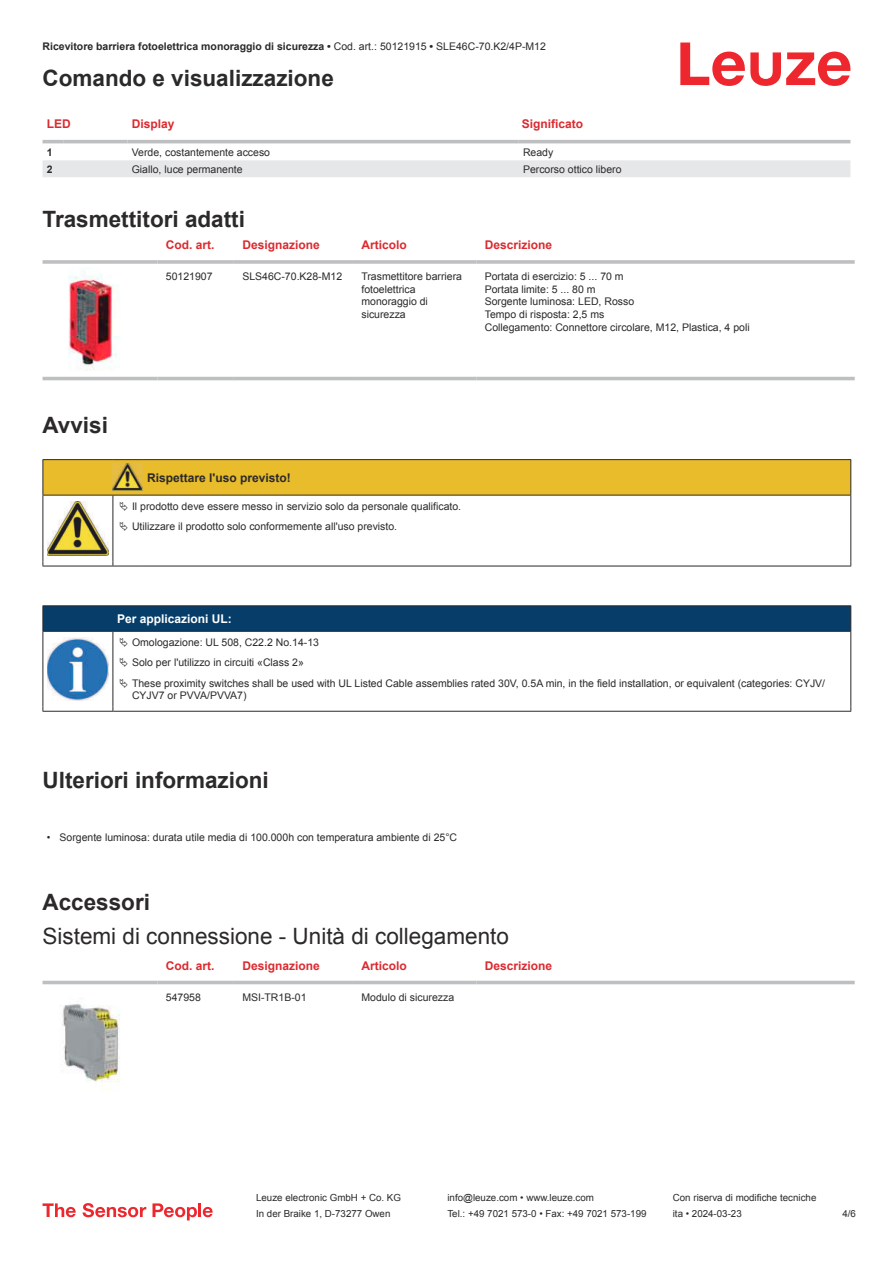
<style>
.page{position:relative;width:893px;height:1263px;background:#fff}
.page>*{position:absolute;margin:0;border:0;box-sizing:border-box;transform-origin:0 0}
.t1{font:700 22.5px "Arial";color:#2b292a}
.t2{font:22.5px "Arial";color:#2b292a}
.t3{font:700 12px "Arial";color:#db2a30}
.t4{font:700 12px "Arial";color:#2b292a}
.t5{font:700 12px "Arial";color:#fff}
.t6{font:10.5px/12.6px "Arial";color:#2b292a}
.t7{font:700 10.5px "Arial";color:#2b292a}
.t8{font:9.75px "Arial";color:#2b292a}
.s1{font-weight:400}
</style>
<div class="page">
<svg style="left:680px;top:43px;width:170px;height:43px"></svg>
<svg style="left:43px;top:143px;width:807px;height:34px"></svg>
<hr style="left:43px;top:140px;width:21px;height:3px;background:#bdbfc1">
<hr style="left:64px;top:140px;width:64px;height:3px;background:#bdbfc1">
<hr style="left:128px;top:140px;width:391px;height:3px;background:#bdbfc1">
<hr style="left:519px;top:140px;width:331px;height:3px;background:#bdbfc1">
<svg style="left:43px;top:267px;width:812px;height:114px"></svg>
<hr style="left:43px;top:260px;width:114px;height:4px;background:#bdbfc1">
<hr style="left:157px;top:260px;width:77px;height:4px;background:#c7c9ca">
<hr style="left:234px;top:260px;width:119px;height:4px;background:#bdbfc1">
<hr style="left:353px;top:260px;width:123px;height:4px;background:#bdbfc1">
<hr style="left:476px;top:260px;width:379px;height:4px;background:#c7c9ca">
<hr style="left:43px;top:377px;width:114px;height:3px;background:#bdbfc1">
<hr style="left:157px;top:377px;width:77px;height:3px;background:#bdbfc1">
<hr style="left:234px;top:377px;width:119px;height:3px;background:#bdbfc1">
<hr style="left:353px;top:377px;width:123px;height:3px;background:#bdbfc1">
<hr style="left:476px;top:377px;width:379px;height:3px;background:#bdbfc1">
<img style="left:52px;top:268px;width:79px;height:106px">
<div style="left:43px;top:980px;width:812px;height:5px;background:#ededee"></div>
<hr style="left:43px;top:981px;width:114px;height:3px;background:#bdbfc1">
<hr style="left:157px;top:981px;width:77px;height:3px;background:#bdbfc1">
<hr style="left:234px;top:981px;width:119px;height:3px;background:#bdbfc1">
<hr style="left:353px;top:981px;width:123px;height:3px;background:#bdbfc1">
<hr style="left:476px;top:981px;width:379px;height:3px;background:#bdbfc1">
<img style="left:62px;top:1003px;width:58px;height:88px">
<svg style="left:43px;top:1203px;width:33px;height:14px"></svg>
<svg style="left:83px;top:1203px;width:63px;height:14px"></svg>
<svg style="left:153px;top:1203px;width:44px;height:17px"></svg>
<hr style="left:198px;top:1203px;width:3px;height:14px;background:#ed272d">
<svg style="left:203px;top:1207px;width:10px;height:10px"></svg>
<svg style="left:44px;top:537px;width:806px;height:29px"></svg>
<hr style="left:43px;top:459px;width:70px;height:1px;background:#2b292a">
<hr style="left:113px;top:459px;width:30px;height:1px;background:#2b292a">
<hr style="left:143px;top:459px;width:708px;height:1px;background:#2b292a">
<hr style="left:43px;top:495px;width:1px;height:66px;background:#2b292a">
<hr style="left:113px;top:495px;width:1px;height:66px;background:#2b292a">
<hr style="left:850px;top:495px;width:1px;height:66px;background:#2b292a">
<hr style="left:43px;top:566px;width:70px;height:1px;background:#2b292a">
<hr style="left:113px;top:566px;width:30px;height:1px;background:#2b292a">
<hr style="left:143px;top:566px;width:708px;height:1px;background:#2b292a">
<img style="left:47px;top:537px;width:61px;height:18px">
<svg style="left:44px;top:632px;width:806px;height:79px"></svg>
<hr style="left:43px;top:605px;width:70px;height:1px;background:#2b292a">
<hr style="left:43px;top:631px;width:70px;height:1px;background:#2b292a">
<hr style="left:113px;top:605px;width:738px;height:1px;background:#2b292a">
<svg style="left:43px;top:606px;width:808px;height:25px;background:#063c67"></svg>
<hr style="left:113px;top:631px;width:738px;height:1px;background:#2b292a">
<hr style="left:43px;top:632px;width:1px;height:75px;background:#2b292a">
<hr style="left:113px;top:632px;width:1px;height:75px;background:#2b292a">
<hr style="left:850px;top:632px;width:1px;height:75px;background:#2b292a">
<hr style="left:43px;top:711px;width:70px;height:1px;background:#2b292a">
<hr style="left:113px;top:711px;width:738px;height:1px;background:#2b292a">
<img style="left:47px;top:638px;width:61px;height:62px">
<svg style="left:115px;top:632px;width:734px;height:74px"></svg>
<svg style="left:43px;top:460px;width:808px;height:77px"></svg>
<svg style="left:120px;top:638px;width:8px;height:9px"></svg>
<svg style="left:120px;top:658px;width:8px;height:9px"></svg>
<svg style="left:120px;top:678px;width:8px;height:10px"></svg>
<p class="t7" style="left:43px;top:43px;width:505px">Ricevitore barriera fotoelettrica monoraggio di sicurezza • <span class="s1">Cod. art.: 50121915</span> • <span class="s1">SLE46C-70.K2/4P-M12</span></p>
<h1 class="t1" style="left:43px;top:70px;width:293px">Comando e visualizzazione</h1>
<p class="t3" style="left:47px;top:119px;width:25px">LED</p>
<p class="t3" style="left:132px;top:119px;width:44px">Display</p>
<p class="t3" style="left:522px;top:119px;width:63px">Significato</p>
<p class="t7" style="left:47px;top:148px;width:7px">1</p>
<p class="t6" style="left:132px;top:147px;width:140px">Verde, costantemente acceso</p>
<p class="t6" style="left:523px;top:147px;width:32px">Ready</p>
<p class="t7" style="left:47px;top:165px;width:7px">2</p>
<p class="t6" style="left:132px;top:163px;width:112px">Giallo, luce permanente</p>
<p class="t6" style="left:523px;top:163px;width:100px">Percorso ottico libero</p>
<h1 class="t1" style="left:43px;top:211px;width:204px">Trasmettitori adatti</h1>
<p class="t3" style="left:166px;top:241px;width:50px">Cod. art.</p>
<p class="t3" style="left:242px;top:241px;width:79px">Designazione</p>
<p class="t3" style="left:361px;top:241px;width:47px">Articolo</p>
<p class="t3" style="left:485px;top:241px;width:69px">Descrizione</p>
<p class="t6" style="left:166px;top:271px;width:48px">50121907</p>
<p class="t6" style="left:242px;top:271px;width:101px">SLS46C-70.K28-M12</p>
<p class="t6" style="left:361px;top:271px;width:102px">Trasmettitore barriera fotoelettrica monoraggio di sicurezza</p>
<p class="t6" style="left:485px;top:271px;width:266px">Portata di esercizio: 5 ... 70 m<br>Portata limite: 5 ... 80 m<br>Sorgente luminosa: LED, Rosso<br>Tempo di risposta: 2,5 ms<br>Collegamento: Connettore circolare, M12, Plastica, 4 poli</p>
<h1 class="t1" style="left:43px;top:417px;width:67px">Avvisi</h1>
<p class="t4" style="left:147px;top:473px;width:145px">Rispettare l'uso previsto!</p>
<p class="t6" style="left:132px;top:497px;width:331px;line-height:20.2px">Il prodotto deve essere messo in servizio solo da personale qualificato.<br>Utilizzare il prodotto solo conformemente all'uso previsto.</p>
<p class="t5" style="left:117px;top:614px;width:116px">Per applicazioni UL:</p>
<p class="t6" style="left:132px;top:633px;width:695px;line-height:20.2px">Omologazione: UL 508, C22.2 No.14-13<br>Solo per l'utilizzo in circuiti «Class 2»<br>These proximity switches shall be used with UL Listed Cable assemblies rated 30V, 0.5A min, in the field installation, or equivalent (categories: CYJV/</p>
<p class="t6" style="left:132px;top:690px;width:116px">CYJV7 or PVVA/PVVA7)</p>
<h1 class="t1" style="left:43px;top:772px;width:228px">Ulteriori informazioni</h1>
<p class="t6" style="left:47px;top:832px;width:412px">• Sorgente luminosa: durata utile media di 100.000h con temperatura ambiente di 25°C</p>
<h1 class="t1" style="left:43px;top:894px;width:109px">Accessori</h1>
<h1 class="t2" style="left:43px;top:927px;width:468px">Sistemi di connessione - Unità di collegamento</h1>
<p class="t3" style="left:166px;top:961px;width:50px">Cod. art.</p>
<p class="t3" style="left:242px;top:961px;width:79px">Designazione</p>
<p class="t3" style="left:361px;top:961px;width:47px">Articolo</p>
<p class="t3" style="left:485px;top:961px;width:69px">Descrizione</p>
<p class="t6" style="left:166px;top:992px;width:37px">547958</p>
<p class="t6" style="left:242px;top:992px;width:66px">MSI-TR1B-01</p>
<p class="t6" style="left:361px;top:992px;width:94px">Modulo di sicurezza</p>
<p class="t8" style="left:256px;top:1194px;width:146px">Leuze electronic GmbH + Co. KG</p>
<p class="t8" style="left:447px;top:1194px;width:148px">info@leuze.com • www.leuze.com</p>
<p class="t8" style="left:673px;top:1194px;width:145px">Con riserva di modifiche tecniche</p>
<p class="t8" style="left:256px;top:1210px;width:136px">In der Braike 1, D-73277 Owen</p>
<p class="t8" style="left:447px;top:1210px;width:201px">Tel.: +49 7021 573-0 • Fax: +49 7021 573-199</p>
<p class="t8" style="left:673px;top:1210px;width:70px">ita • 2024-03-23</p>
<p class="t8" style="left:842px;top:1210px;width:15px">4 /6</p>
</div>
